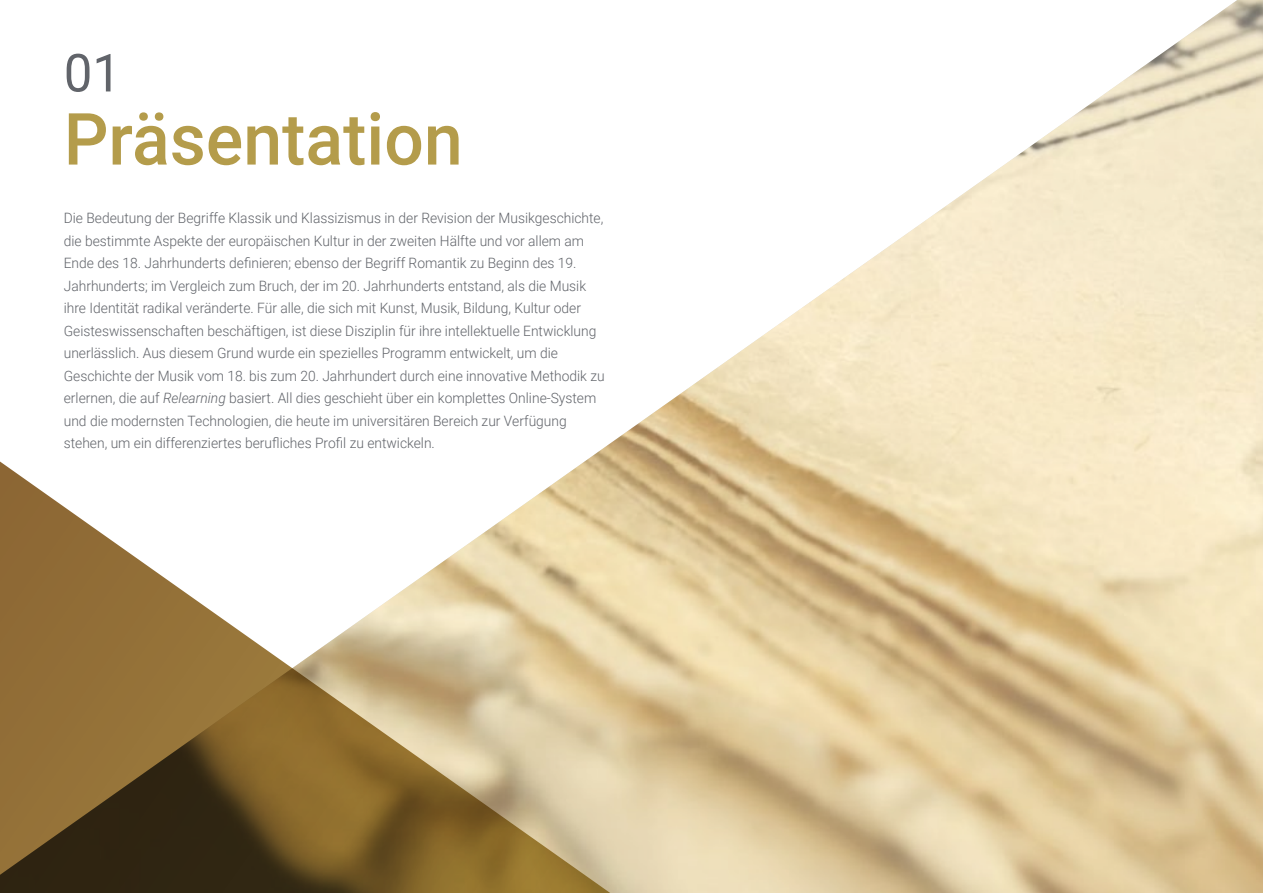
<style>
.page{position:relative;width:1263px;height:893px;background:#fff}
.page>*{position:absolute;margin:0;border:0;box-sizing:border-box;transform-origin:0 0}
.t1{font:500 72px "Roboto";color:#b49c4b}
.t2{font:52.5px "Roboto";color:#61646a}
.t3{font:300 14.25px/22.5px "Roboto";color:#61646a}
.s1{font-style:italic}
</style>
<div class="page">
<img style="left:606px;top:0;width:657px;height:893px">
<svg style="left:0;top:446px;width:640px;height:447px"></svg>
<h2 class="t2" style="left:64px;top:36px;width:59px">01</h2>
<h1 class="t1" style="left:64px;top:89px;width:400px">Präsentation</h1>
<p class="t3" style="left:64px;top:206px;width:542px">Die Bedeutung der Begriffe Klassik und Klassizismus in der Revision der Musikgeschichte, die bestimmte Aspekte der europäischen Kultur in der zweiten Hälfte und vor allem am Ende des 18. Jahrhunderts definieren; ebenso der Begriff Romantik zu Beginn des 19.<br>Jahrhunderts; im Vergleich zum Bruch, der im 20. Jahrhunderts entstand, als die Musik ihre Identität radikal veränderte. Für alle, die sich mit Kunst, Musik, Bildung, Kultur oder Geisteswissenschaften beschäftigen, ist diese Disziplin für ihre intellektuelle Entwicklung unerlässlich. Aus diesem Grund wurde ein spezielles Programm entwickelt, um die Geschichte der Musik vom 18. bis zum 20. Jahrhundert durch eine innovative Methodik zu erlernen, die auf <span class="s1">Relearning</span> basiert. All dies geschieht über ein komplettes Online-System und die modernsten Technologien, die heute im universitären Bereich zur Verfügung stehen, um ein differenziertes berufliches Profil zu entwickeln.</p>
</div>
